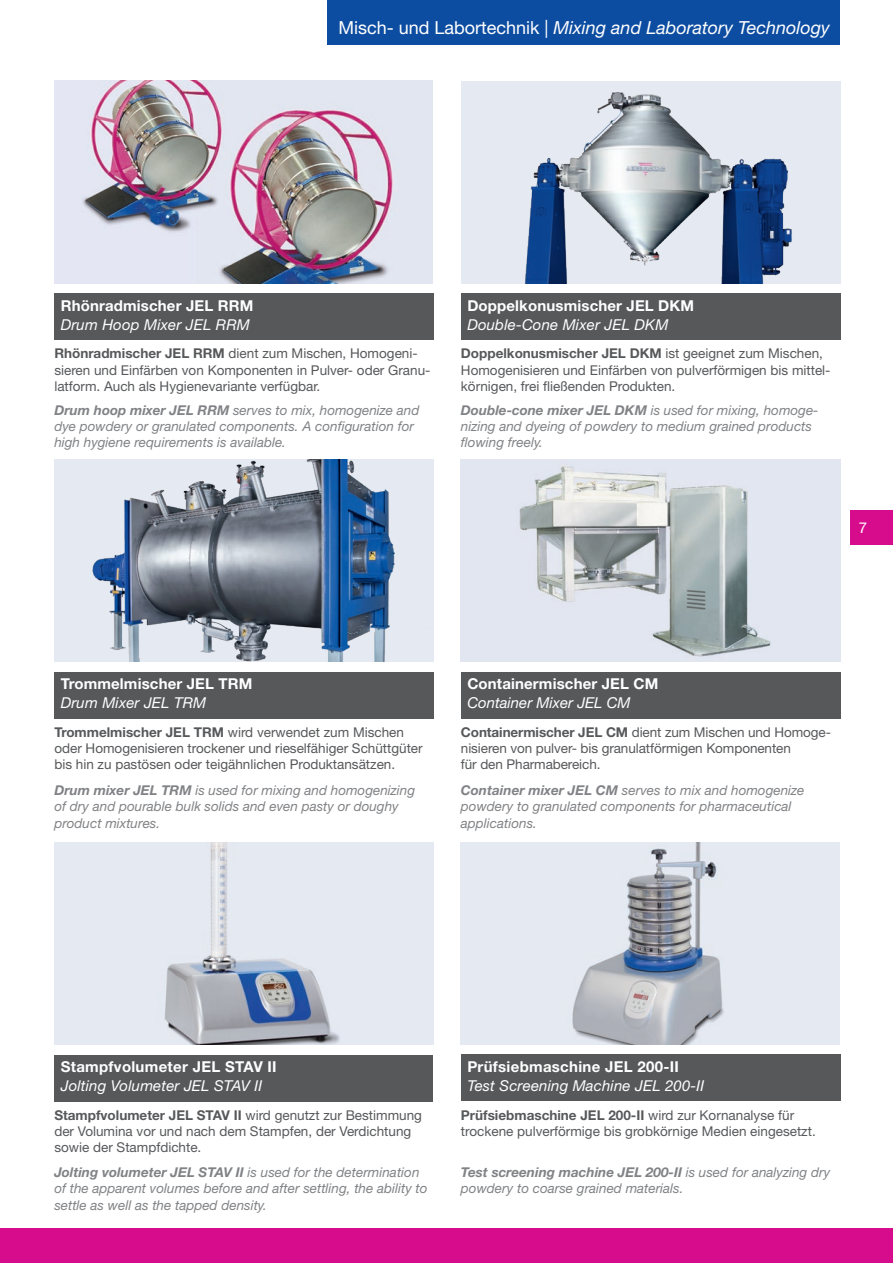
<style>
.page{position:relative;width:893px;height:1263px;background:#fff}
.page>*{position:absolute;margin:0;border:0;box-sizing:border-box;transform-origin:0 0}
.Engelsmann_Folder_Re{font:italic 18px "Helvetica Neue LT Std";color:#fff}
.t1{font:700 15px "Helvetica Neue LT Std";letter-spacing:.01em;color:#fff}
.t2{font:italic 15px "Helvetica Neue LT Std";letter-spacing:.01em;color:#fff}
.t3{font:15px "Helvetica Neue LT Std";color:#fff}
.t4{font:13.5px/16.2px "Helvetica Neue LT Std";color:#57585a}
.t5{font:italic 13.5px/16.2px "Helvetica Neue LT Std";color:#808285}
.s1{font-style:normal}
.s2{font-weight:700}
</style>
<div class="page">
<div style="left:850px;top:510px;width:43px;height:34px;background:#d70c8c"></div>
<img style="left:54px;top:81px;width:379px;height:202px">
<div style="left:54px;top:293px;width:380px;height:47px;background:#57585a"></div>
<div style="left:461px;top:293px;width:379px;height:47px;background:#57585a"></div>
<div style="left:54px;top:672px;width:380px;height:47px;background:#57585a"></div>
<div style="left:461px;top:672px;width:379px;height:47px;background:#57585a"></div>
<img style="left:461px;top:459px;width:380px;height:203px">
<img style="left:54px;top:842px;width:379px;height:203px">
<img style="left:461px;top:842px;width:379px;height:203px">
<div style="left:461px;top:1054px;width:380px;height:47px;background:#57585a"></div>
<div style="left:54px;top:1055px;width:379px;height:46px;background:#57585a"></div>
<div style="left:461px;top:81px;width:379px;height:202px;background:#e5e9f1"></div>
<img style="left:525px;top:92px;width:267px;height:191px">
<img style="left:54px;top:459px;width:380px;height:203px">
<div style="left:0;top:1229px;width:893px;height:34px;background:#d70c8c"></div>
<div style="left:327px;top:0;width:513px;height:45px;background:#0d4da1"></div>
<p class="Engelsmann_Folder_Re" style="left:339px;top:17px;width:493px"><span class="s1">Misch- und Labortechnik |</span> Mixing and Laboratory Technology</p>
<p class="t1" style="left:61px;top:296px;width:194px">Rhönradmischer JEL RRM</p>
<p class="t2" style="left:61px;top:316px;width:191px">Drum Hoop Mixer JEL RRM</p>
<p class="t4" style="left:54px;top:345px;width:378px"><span class="s2">Rhönradmischer JEL RRM</span> dient zum Mischen, Homogeni&shy;sieren und Einfärben von Komponenten in Pulver- oder Granu&shy;latform. Auch als Hygienevariante verfügbar.</p>
<p class="t1" style="left:467px;top:296px;width:228px">Doppelkonusmischer JEL DKM</p>
<p class="t2" style="left:467px;top:316px;width:203px">Double-Cone Mixer JEL DKM</p>
<p class="t4" style="left:461px;top:345px;width:371px"><span class="s2">Doppelkonusmischer JEL DKM</span> ist geeignet zum Mischen,<br>Homogenisieren und Einfärben von pulverförmigen bis mittel&shy;körnigen, frei fließenden Produkten.</p>
<p class="t5" style="left:54px;top:402px;width:367px"><span class="s2">Drum hoop mixer JEL RRM</span> serves to mix, homogenize and dye powdery or granulated components. A configuration for high hygiene requirements is available.</p>
<p class="t5" style="left:461px;top:402px;width:359px"><span class="s2">Double-cone mixer JEL DKM</span> is used for mixing, homoge&shy;nizing and dyeing of powdery to medium grained products flowing freely.</p>
<p class="t3" style="left:859px;top:518px;width:10px">7</p>
<p class="t1" style="left:61px;top:674px;width:193px">Trommelmischer JEL TRM</p>
<p class="t2" style="left:61px;top:694px;width:147px">Drum Mixer JEL TRM</p>
<p class="t4" style="left:54px;top:724px;width:370px"><span class="s2">Trommelmischer JEL TRM</span> wird verwendet zum Mischen oder Homogenisieren trockener und rieselfähiger Schüttgüter bis hin zu pastösen oder teigähnlichen Produktansätzen.</p>
<p class="t1" style="left:467px;top:674px;width:193px">Containermischer JEL CM</p>
<p class="t2" style="left:467px;top:694px;width:165px">Container Mixer JEL CM</p>
<p class="t4" style="left:461px;top:724px;width:372px"><span class="s2">Containermischer JEL CM</span> dient zum Mischen und Homoge&shy;nisieren von pulver- bis granulatförmigen Komponenten<br>für den Pharmabereich.</p>
<p class="t5" style="left:54px;top:782px;width:362px"><span class="s2">Drum mixer JEL TRM</span> is used for mixing and homogenizing of dry and pourable bulk solids and even pasty or doughy product mixtures.</p>
<p class="t5" style="left:461px;top:782px;width:345px"><span class="s2">Container mixer JEL CM</span> serves to mix and homogenize powdery to granulated components for pharmaceutical applications.</p>
<p class="t1" style="left:61px;top:1057px;width:217px">Stampfvolumeter JEL STAV II</p>
<p class="t2" style="left:61px;top:1077px;width:203px">Jolting Volumeter JEL STAV II</p>
<p class="t4" style="left:54px;top:1106px;width:369px"><span class="s2">Stampfvolumeter JEL STAV II</span> wird genutzt zur Bestimmung der Volumina vor und nach dem Stampfen, der Verdichtung sowie der Stampfdichte.</p>
<p class="t5" style="left:54px;top:1164px;width:375px"><span class="s2">Jolting volumeter JEL STAV II</span> is used for the determination of the apparent volumes before and after settling, the ability to settle as well as the tapped density.</p>
<p class="t1" style="left:467px;top:1057px;width:213px">Prüfsiebmaschine JEL 200-II</p>
<p class="t2" style="left:467px;top:1077px;width:239px">Test Screening Machine JEL 200-II</p>
<p class="t4" style="left:461px;top:1106px;width:356px"><span class="s2">Prüfsiebmaschine JEL 200-II</span> wird zur Kornanalyse für trockene pulverförmige bis grobkörnige Medien eingesetzt.</p>
<p class="t5" style="left:461px;top:1164px;width:371px"><span class="s2">Test screening machine JEL 200-II</span> is used for analyzing dry powdery to coarse grained materials.</p>
</div>
